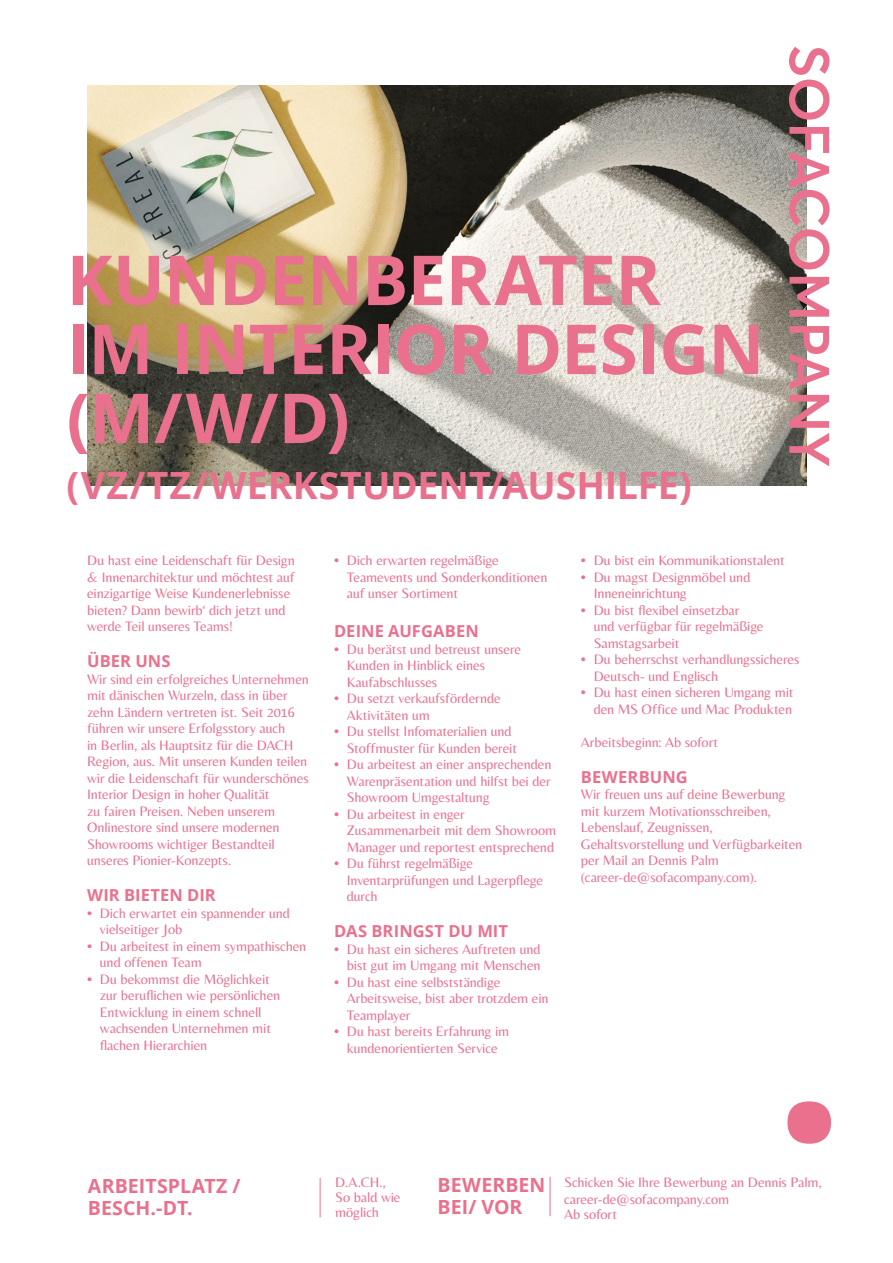
<style>
.page{position:relative;width:893px;height:1263px;background:#fff}
.page>*{position:absolute;margin:0;border:0;box-sizing:border-box;transform-origin:0 0}
.t1{font:700 69px/69px "Open Sans";letter-spacing:-.01em;color:#e9718d}
.t2{font:700 37.5px "Open Sans";color:#e9718d}
.t3{font:700 19.5px/22.5px "Open Sans";letter-spacing:.005em;color:#e9718d}
.t4{font:700 16.5px "Open Sans";letter-spacing:.005em;color:#e9718d}
.t5{font:14.25px/16.5px "Belleza";letter-spacing:-.01em;color:#e9718d}
</style>
<div class="page">
<img style="left:88px;top:86px;width:719px;height:400px">
<svg style="left:789px;top:47px;width:40px;height:419px"></svg>
<svg style="left:787px;top:1101px;width:44px;height:43px"></svg>
<hr style="left:320px;top:1178px;width:1px;height:39px;background:#e9718d">
<hr style="left:550px;top:1177px;width:1px;height:39px;background:#e9718d">
<h1 class="t1" style="left:67px;top:244px;width:699px">KUNDENBERATER<br>IM INTERIOR DESIGN (M/W/D)</h1>
<h2 class="t2" style="left:67px;top:458px;width:627px">(VZ/TZ/WERKSTUDENT/AUSHILFE)</h2>
<p class="t5" style="left:87px;top:552px;width:209px">Du hast eine Leidenschaft für Design &amp; Innenarchitektur und möchtest auf einzigartige Weise Kundenerlebnisse bieten? Dann bewirb‘ dich jetzt und werde Teil unseres Teams!</p>
<p class="t4" style="left:87px;top:649px;width:85px">ÜBER UNS</p>
<p class="t5" style="left:87px;top:670px;width:223px">Wir sind ein erfolgreiches Unternehmen mit dänischen Wurzeln, dass in über zehn Ländern vertreten ist. Seit 2016 führen wir unsere Erfolgsstory auch<br>in Berlin, als Hauptsitz für die DACH Region, aus. Mit unseren Kunden teilen wir die Leidenschaft für wunderschönes Interior Design in hoher Qualität<br>zu fairen Preisen. Neben unserem Onlinestore sind unsere modernen Showrooms wichtiger Bestandteil unseres Pionier-Konzepts.</p>
<p class="t4" style="left:87px;top:883px;width:130px">WIR BIETEN DIR</p>
<p class="t5" style="left:100px;top:904px;width:192px;text-indent:-13px">• Dich erwartet ein spannender und vielseitiger Job</p>
<p class="t5" style="left:100px;top:937px;width:208px;text-indent:-13px">• Du arbeitest in einem sympathischen und offenen Team</p>
<p class="t5" style="left:100px;top:970px;width:182px;text-indent:-13px">• Du bekommst die Möglichkeit zur beruflichen wie persönlichen<br>Entwicklung in einem schnell wachsenden Unternehmen mit flachen Hierarchien</p>
<p class="t5" style="left:347px;top:552px;width:202px;text-indent:-13px">• Dich erwarten regelmäßige<br>Teamevents und Sonderkonditionen auf unser Sortiment</p>
<p class="t4" style="left:334px;top:619px;width:146px">DEINE AUFGABEN</p>
<p class="t5" style="left:347px;top:640px;width:176px;text-indent:-13px">• Du berätst und betreust unsere<br>Kunden in Hinblick eines<br>Kaufabschlusses</p>
<p class="t5" style="left:347px;top:690px;width:156px;text-indent:-13px">• Du setzt verkaufsfördernde<br>Aktivitäten um</p>
<p class="t5" style="left:347px;top:723px;width:172px;text-indent:-13px">• Du stellst Infomaterialien und<br>Stoffmuster für Kunden bereit</p>
<p class="t5" style="left:347px;top:756px;width:206px;text-align:justify;text-indent:-13px">• Du arbeitest an einer ansprechenden Warenpräsentation und hilfst bei der Showroom Umgestaltung</p>
<p class="t5" style="left:347px;top:805px;width:211px;text-indent:-13px">• Du arbeitest in enger<br>Zusammenarbeit mit dem Showroom<br>Manager und reportest entsprechend</p>
<p class="t5" style="left:347px;top:855px;width:198px;text-indent:-13px">• Du führst regelmäßige<br>Inventarprüfungen und Lagerpflege durch</p>
<p class="t4" style="left:334px;top:919px;width:175px">DAS BRINGST DU MIT</p>
<p class="t5" style="left:334px;top:940px;width:208px;text-align:right">• Du hast ein sicheres Auftreten und bist gut im Umgang mit Menschen</p>
<p class="t5" style="left:347px;top:973px;width:203px;text-indent:-13px">• Du hast eine selbstständige<br>Arbeitsweise, bist aber trotzdem ein<br>Teamplayer</p>
<p class="t5" style="left:334px;top:1023px;width:177px;text-align:center">• Du hast bereits Erfahrung im kundenorientierten Service</p>
<p class="t5" style="left:581px;top:552px;width:205px">• Du bist ein Kommunikationstalent</p>
<p class="t5" style="left:594px;top:568px;width:158px;text-indent:-13px">• Du magst Designmöbel und<br>Inneneinrichtung</p>
<p class="t5" style="left:594px;top:601px;width:171px;text-indent:-13px">• Du bist flexibel einsetzbar und verfügbar für regelmäßige<br>Samstagsarbeit</p>
<p class="t5" style="left:594px;top:651px;width:207px;text-indent:-13px">• Du beherrschst verhandlungssicheres<br>Deutsch- und Englisch</p>
<p class="t5" style="left:581px;top:684px;width:214px;text-align:right">• Du hast einen sicheren Umgang mit den MS Office und Mac Produkten</p>
<p class="t5" style="left:581px;top:733px;width:139px">Arbeitsbeginn: Ab sofort</p>
<p class="t4" style="left:581px;top:765px;width:108px">BEWERBUNG</p>
<p class="t5" style="left:581px;top:786px;width:223px">Wir freuen uns auf deine Bewerbung mit kurzem Motivationsschreiben,<br>Lebenslauf, Zeugnissen,<br>Gehaltsvorstellung und Verfügbarkeiten per Mail an Dennis Palm (career-de@sofacompany.com).</p>
<h3 class="t3" style="left:88px;top:1174px;width:154px">ARBEITSPLATZ /<br>BESCH.-DT.</h3>
<p class="t5" style="left:335px;top:1175px;width:67px;line-height:15px">D.A.CH.,<br>So bald wie möglich</p>
<p class="t5" style="left:564px;top:1174px;width:259px">Schicken Sie Ihre Bewerbung an Dennis Palm, career-de@sofacompany.com</p>
<h3 class="t3" style="left:438px;top:1173px;width:109px">BEWERBEN<br>BEI/ VOR</h3>
<p class="t5" style="left:564px;top:1205px;width:55px">Ab sofort</p>
</div>
